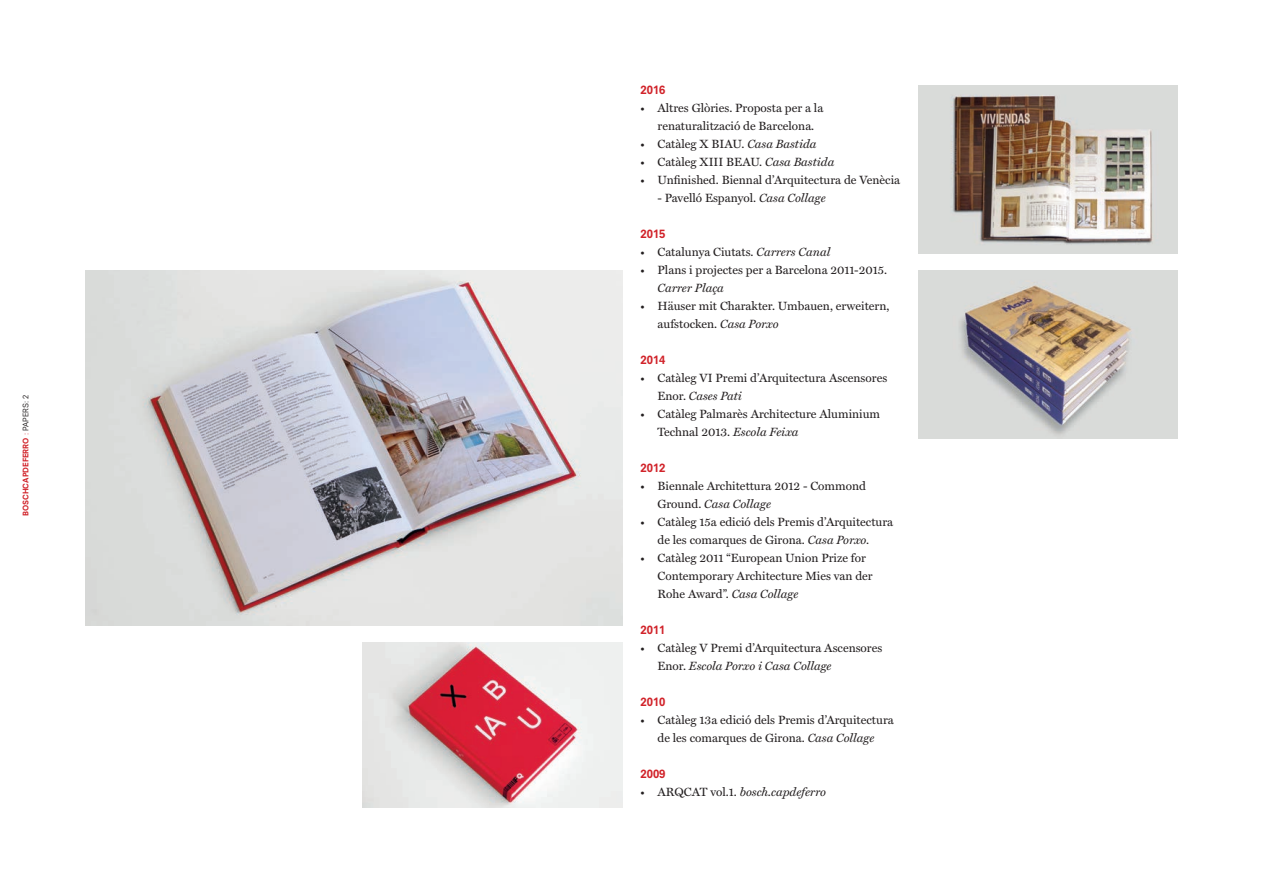
<style>
.page{position:relative;width:1263px;height:893px;background:#fff}
.page>*{position:absolute;margin:0;border:0;box-sizing:border-box;transform-origin:0 0}
.t1{font:12px/18px "Miller Text";color:#231f20}
.t2{font:italic 12px "Miller Text";color:#231f20}
.t3{font:800 11.25px "Neuzeit S";color:#d1232a}
.t4{font:800 7.5px "Neuzeit S";color:#d1232a}
.s1{font-weight:400}
.s2{font-weight:400;color:#231f20}
.s3{font-weight:700;font-size:9px}
.s4{font-style:italic}
.s5{font-weight:700;font-style:normal;font-size:9px}
.s6{font-style:normal}
</style>
<div class="page">
<img style="left:85px;top:271px;width:537px;height:355px">
<img style="left:363px;top:643px;width:259px;height:165px">
<img style="left:918px;top:85px;width:260px;height:169px">
<img style="left:919px;top:271px;width:258px;height:168px">
<p class="t4" style="left:21px;top:516px;width:123px;rotate:-90deg">BOSCHCAPDEFERRO <span class="s1">:</span> <span class="s2">PAPERS: 2</span></p>
<p class="t3" style="left:640px;top:83px;width:27px">2016</p>
<p class="t1" style="left:657px;top:99px;width:167px;text-indent:-17px"><span class="s3">•</span> Altres Glòries. Proposta per a la renaturalització de Barcelona.</p>
<p class="t1" style="left:640px;top:135px;width:178px"><span class="s3">•</span> Catàleg X BIAU. <span class="s4">Casa Bastida</span></p>
<p class="t1" style="left:640px;top:153px;width:195px"><span class="s3">•</span> Catàleg XIII BEAU. <span class="s4">Casa Bastida</span></p>
<p class="t1" style="left:640px;top:171px;width:261px"><span class="s3">•</span> Unfinished. Biennal d’Arquitectura de Venècia</p>
<p class="t1" style="left:657px;top:189px;width:170px">- Pavelló Espanyol. <span class="s4">Casa Collage</span></p>
<p class="t3" style="left:640px;top:227px;width:27px">2015</p>
<p class="t1" style="left:640px;top:243px;width:191px"><span class="s3">•</span> Catalunya Ciutats. <span class="s4">Carrers Canal</span></p>
<p class="t1" style="left:657px;top:261px;width:231px;text-indent:-17px"><span class="s3">•</span> Plans i projectes per a Barcelona 2011-2015.<br><span class="s4">Carrer Plaça</span></p>
<p class="t1" style="left:657px;top:297px;width:233px;text-indent:-17px"><span class="s3">•</span> Häuser mit Charakter. Umbauen, erweitern, aufstocken. <span class="s4">Casa Porxo</span></p>
<p class="t3" style="left:640px;top:353px;width:27px">2014</p>
<p class="t1" style="left:657px;top:369px;width:231px;text-indent:-17px"><span class="s3">•</span> Catàleg VI Premi d’Arquitectura Ascensores<br>Enor. <span class="s4">Cases Pati</span></p>
<p class="t1" style="left:657px;top:405px;width:224px;text-indent:-17px"><span class="s3">•</span> Catàleg Palmarès Architecture Aluminium<br>Technal 2013. <span class="s4">Escola Feixa</span></p>
<p class="t3" style="left:640px;top:461px;width:27px">2012</p>
<p class="t1" style="left:657px;top:477px;width:210px;text-indent:-17px"><span class="s3">•</span> Biennale Architettura 2012 - Commond<br>Ground. <span class="s4">Casa Collage</span></p>
<p class="t1" style="left:640px;top:513px;width:254px;text-align:center"><span class="s3">•</span> Catàleg 15a edició dels Premis d’Arquitectura de les comarques de Girona. <span class="s4">Casa Porxo.</span></p>
<p class="t1" style="left:657px;top:549px;width:217px;text-indent:-17px"><span class="s3">•</span> Catàleg 2011 “European Union Prize for<br>Contemporary Architecture Mies van der<br>Rohe Award”. <span class="s4">Casa Collage</span></p>
<p class="t3" style="left:640px;top:623px;width:27px">2011</p>
<p class="t1" style="left:657px;top:639px;width:226px;text-indent:-17px"><span class="s3">•</span> Catàleg V Premi d’Arquitectura Ascensores<br>Enor. <span class="s4">Escola Porxo i Casa Collage</span></p>
<p class="t3" style="left:640px;top:695px;width:27px">2010</p>
<p class="t1" style="left:640px;top:711px;width:255px;text-align:center"><span class="s3">•</span> Catàleg 13a edició dels Premis d’Arquitectura de les comarques de Girona. <span class="s4">Casa Collage</span></p>
<p class="t3" style="left:640px;top:767px;width:27px">2009</p>
<p class="t2" style="left:640px;top:785px;width:187px"><span class="s5">•</span> <span class="s6">ARQCAT vol.1.</span> bosch.capdeferro</p>
</div>
